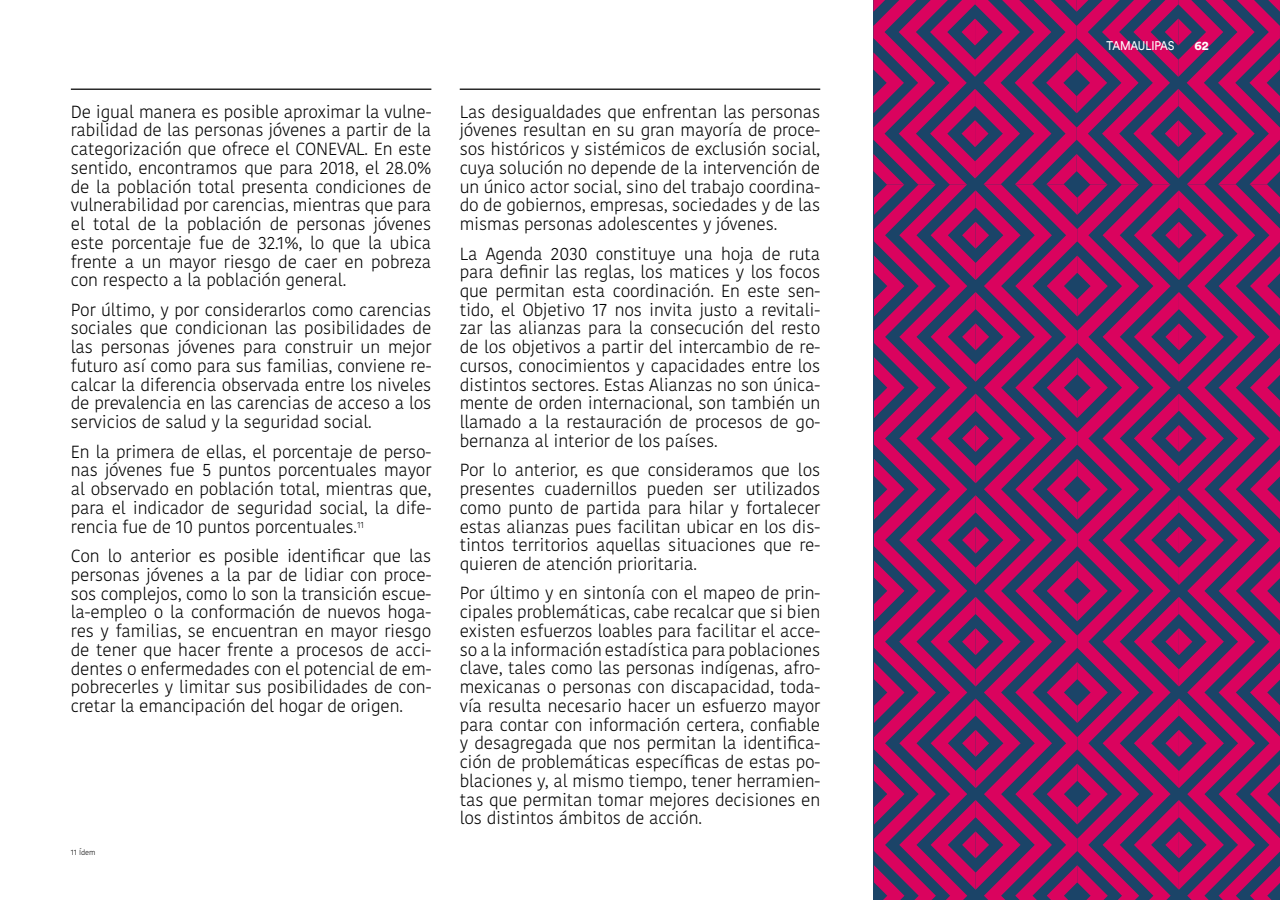
<style>
.page{position:relative;width:1280px;height:900px;background:#fff}
.page>*{position:absolute;margin:0;border:0;box-sizing:border-box;transform-origin:0 0}
.t1{font:300 17.5px/18.8px "Kohinoor Bangla";letter-spacing:-.01em;color:#000;text-align:justify}
.t2{font:12.5px "Circular Std";letter-spacing:-.015em;color:#fff;scale:.9 1}
.t3{font:900 12.5px "Circular Std";color:#fff}
.t4{font:300 7.5px "Kohinoor Bangla";letter-spacing:-.01em;color:#000}
</style>
<div class="page">
<hr style="left:71px;top:89px;width:360px;height:1px;background:#000">
<hr style="left:460px;top:89px;width:360px;height:1px;background:#000">
<svg style="left:873px;top:0;width:407px;height:900px;background:#832062"></svg>
<p class="t1" style="left:71px;top:102px;width:362px">De igual manera es posible aproximar la vulne&shy;rabilidad de las personas jóvenes a partir de la categorización que ofrece el CONEVAL. En este sentido, encontramos que para 2018, el 28.0% de la población total presenta condiciones de vulnerabilidad por carencias, mientras que para el total de la población de personas jóvenes este porcentaje fue de 32.1%, lo que la ubica frente a un mayor riesgo de caer en pobreza con respecto a la población general.</p>
<p class="t1" style="left:71px;top:300px;width:362px">Por último, y por considerarlos como carencias sociales que condicionan las posibilidades de las personas jóvenes para construir un mejor futuro así como para sus familias, conviene re&shy;calcar la diferencia observada entre los niveles de prevalencia en las carencias de acceso a los servicios de salud y la seguridad social.</p>
<p class="t1" style="left:71px;top:442px;width:362px">En la primera de ellas, el porcentaje de perso&shy;nas jóvenes fue 5 puntos porcentuales mayor al observado en población total, mientras que, para el indicador de seguridad social, la dife&shy;rencia fue de 10 puntos porcentuales.<sup>11</sup></p>
<p class="t1" style="left:71px;top:546px;width:362px">Con lo anterior es posible identificar que las personas jóvenes a la par de lidiar con proce&shy;sos complejos, como lo son la transición escue&shy;la-empleo o la conformación de nuevos hoga&shy;res y familias, se encuentran en mayor riesgo de tener que hacer frente a procesos de acci&shy;dentes o enfermedades con el potencial de em&shy;pobrecerles y limitar sus posibilidades de con&shy;cretar la emancipación del hogar de origen.</p>
<p class="t4" style="left:71px;top:847px;width:26px">11 Ídem</p>
<p class="t1" style="left:460px;top:102px;width:362px">Las desigualdades que enfrentan las personas jóvenes resultan en su gran mayoría de proce&shy;sos históricos y sistémicos de exclusión social, cuya solución no depende de la intervención de un único actor social, sino del trabajo coordina&shy;do de gobiernos, empresas, sociedades y de las mismas personas adolescentes y jóvenes.</p>
<p class="t1" style="left:460px;top:244px;width:362px">La Agenda 2030 constituye una hoja de ruta para definir las reglas, los matices y los focos que permitan esta coordinación. En este sen&shy;tido, el Objetivo 17 nos invita justo a revitali&shy;zar las alianzas para la consecución del resto de los objetivos a partir del intercambio de re&shy;cursos, conocimientos y capacidades entre los distintos sectores. Estas Alianzas no son única&shy;mente de orden internacional, son también un llamado a la restauración de procesos de go&shy;bernanza al interior de los países.</p>
<p class="t1" style="left:460px;top:461px;width:362px">Por lo anterior, es que consideramos que los presentes cuadernillos pueden ser utilizados como punto de partida para hilar y fortalecer estas alianzas pues facilitan ubicar en los dis&shy;tintos territorios aquellas situaciones que re&shy;quieren de atención prioritaria.</p>
<p class="t1" style="left:460px;top:584px;width:362px">Por último y en sintonía con el mapeo de prin&shy;cipales problemáticas, cabe recalcar que si bien existen esfuerzos loables para facilitar el acce&shy;so a la información estadística para poblaciones clave, tales como las personas indígenas, afro&shy;mexicanas o personas con discapacidad, toda&shy;vía resulta necesario hacer un esfuerzo mayor para contar con información certera, confiable y desagregada que nos permitan la identifica&shy;ción de problemáticas específicas de estas po&shy;blaciones y, al mismo tiempo, tener herramien&shy;tas que permitan tomar mejores decisiones en los distintos ámbitos de acción.</p>
<p class="t2" style="left:1107px;top:38px;width:77px">TAMAULIPAS</p>
<p class="t3" style="left:1195px;top:38px;width:16px">62</p>
</div>
